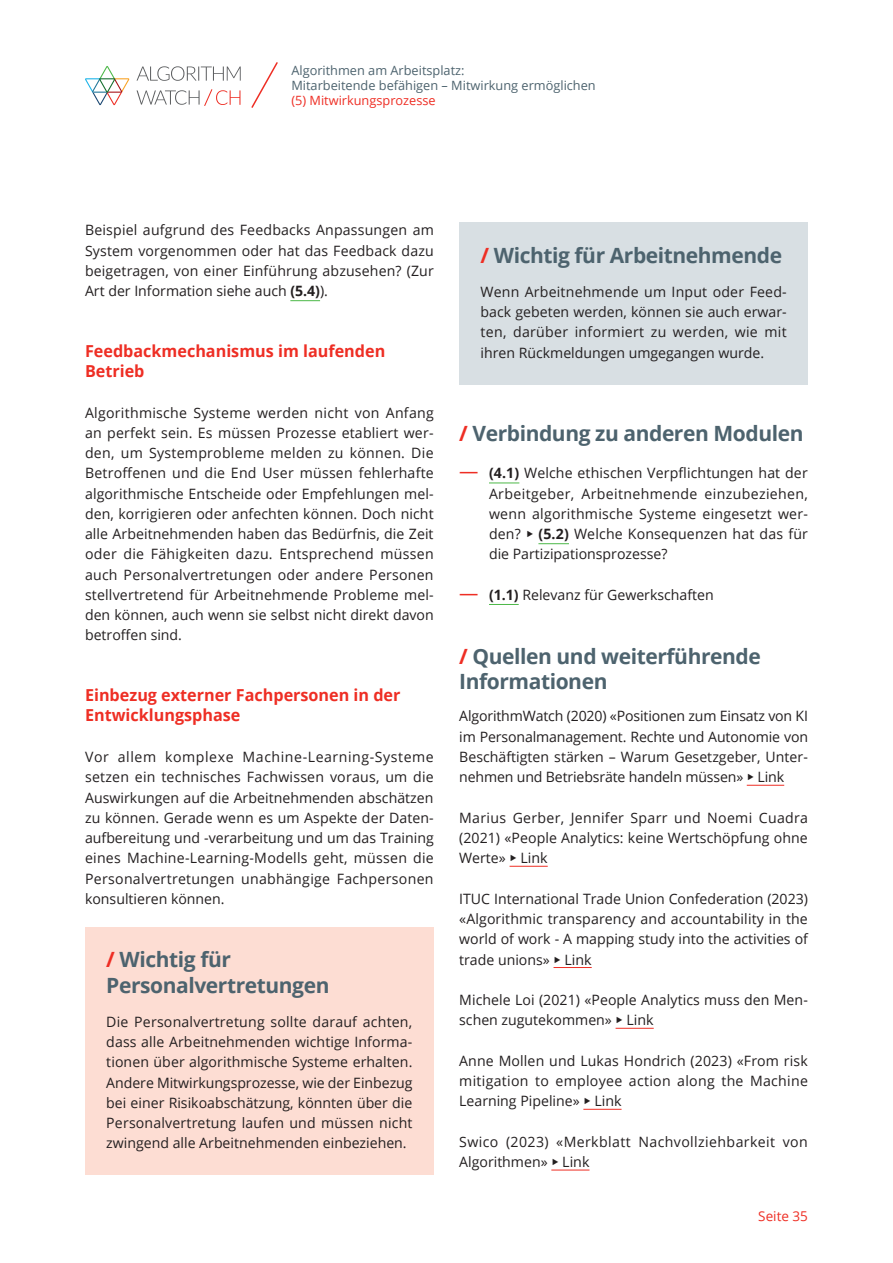
<style>
.page{position:relative;width:893px;height:1263px;background:#fff}
.page>*{position:absolute;margin:0;border:0;box-sizing:border-box;transform-origin:0 0}
.HBS_head_4_V_oG{font:700 21px/25.2px "Open Sans";letter-spacing:-.02em;color:#4d636e}
.HBS_head_4_V{font:700 21px/25.2px "Open Sans";letter-spacing:-.02em;color:#4d636e}
.t1{font:700 16.5px/20.2px "Open Sans";color:#ee2e24}
.HBS_Fließ_DE_geänder{font:14.25px/20.2px "Open Sans";color:#231f20;text-align:justify}
.HBS_Fließ_DE_oG{font:14.25px/20.2px "Open Sans";color:#231f20;text-align:justify}
.HBS_Fließ_DE_geänder-2{font:14.25px/20.2px "Open Sans";letter-spacing:.03em;color:#231f20}
.t2{font:13.5px "Open Sans";color:#ee2e24}
.t3{font:12.75px/15px "Open Sans";color:#4d636e}
.t4{font:12.75px "Open Sans";color:#ee2e24}
.s1{font-weight:700}
.s2{color:#ee2e24}
.s3{font-size:19.5px;color:#ee2e24}
</style>
<div class="page">
<hr style="left:290px;top:300px;width:30px;height:1px;background:#4cb848">
<div style="left:85px;top:927px;width:349px;height:248px;background:#fdddd3"></div>
<hr style="left:489px;top:482px;width:30px;height:1px;background:#4cb848">
<hr style="left:538px;top:543px;width:31px;height:1px;background:#4cb848">
<hr style="left:489px;top:604px;width:30px;height:1px;background:#4cb848">
<hr style="left:747px;top:785px;width:37px;height:1px;background:#ee2e24">
<hr style="left:510px;top:866px;width:38px;height:1px;background:#ee2e24">
<hr style="left:553px;top:967px;width:39px;height:1px;background:#ee2e24">
<hr style="left:616px;top:1028px;width:38px;height:1px;background:#ee2e24">
<hr style="left:583px;top:1109px;width:39px;height:1px;background:#ee2e24">
<hr style="left:551px;top:1170px;width:38px;height:1px;background:#ee2e24">
<div style="left:459px;top:222px;width:349px;height:163px;background:#d8dfe3"></div>
<svg style="left:85px;top:66px;width:44px;height:39px"></svg>
<svg style="left:137px;top:66px;width:104px;height:40px"></svg>
<svg style="left:251px;top:62px;width:27px;height:46px"></svg>
<p class="t3" style="left:291px;top:63px;width:306px">Algorithmen am Arbeitsplatz:<br>Mitarbeitende befähigen – Mitwirkung ermöglichen</p>
<p class="t4" style="left:291px;top:92px;width:146px">(5) Mitwirkungsprozesse</p>
<p class="HBS_Fließ_DE_geänder" style="left:85px;top:220px;width:350px">Beispiel aufgrund des Feedbacks Anpassungen am System vorgenommen oder hat das Feedback dazu beigetragen, von einer Einführung abzusehen? (Zur Art der Information siehe auch <span class="s1">(5.4)</span>).</p>
<p class="t1" style="left:85px;top:340px;width:302px">Feedbackmechanismus im laufenden<br>Betrieb</p>
<p class="HBS_Fließ_DE_geänder" style="left:85px;top:402px;width:350px">Algorithmische Systeme werden nicht von Anfang an perfekt sein. Es müssen Prozesse etabliert wer&shy;den, um Systemprobleme melden zu können. Die Betroffenen und die End User müssen fehlerhafte algorithmische Entscheide oder Empfehlungen mel&shy;den, korrigieren oder anfechten können. Doch nicht alle Arbeitnehmenden haben das Bedürfnis, die Zeit oder die Fähigkeiten dazu. Entsprechend müssen auch Personalvertretungen oder andere Personen stellvertretend für Arbeitnehmende Probleme mel&shy;den können, auch wenn sie selbst nicht direkt davon betroffen sind.</p>
<p class="t1" style="left:85px;top:685px;width:317px">Einbezug externer Fachpersonen in der<br>Entwicklungsphase</p>
<p class="HBS_Fließ_DE_geänder" style="left:85px;top:746px;width:350px">Vor allem komplexe Machine-Learning-Systeme setzen ein technisches Fachwissen voraus, um die Auswirkungen auf die Arbeitnehmenden abschätzen zu können. Gerade wenn es um Aspekte der Daten&shy;aufbereitung und -verarbeitung und um das Training eines Machine-Learning-Modells geht, müssen die Personalvertretungen unabhängige Fachpersonen konsultieren können.</p>
<p class="HBS_head_4_V_oG" style="left:106px;top:947px;width:225px"><span class="s2">/</span> Wichtig für<br>Personalvertretungen</p>
<p class="HBS_Fließ_DE_oG" style="left:106px;top:1011px;width:308px">Die Personalvertretung sollte darauf achten, dass alle Arbeitnehmenden wichtige Informa&shy;tionen über algorithmische Systeme erhalten.<br>Andere Mitwirkungsprozesse, wie der Einbezug bei einer Risikoabschätzung, könnten über die Personalvertretung laufen und müssen nicht zwingend alle Arbeitnehmenden einbeziehen.</p>
<p class="HBS_head_4_V_oG" style="left:480px;top:242px;width:303px"><span class="s2">/</span> Wichtig für Arbeitnehmende</p>
<p class="HBS_Fließ_DE_oG" style="left:480px;top:281px;width:308px">Wenn Arbeitnehmende um Input oder Feed&shy;back gebeten werden, können sie auch erwar&shy;ten, darüber informiert zu werden, wie mit ihren Rückmeldungen umgegangen wurde.</p>
<p class="HBS_head_4_V_oG" style="left:459px;top:420px;width:346px"><span class="s2">/</span> Verbindung zu anderen Modulen</p>
<p class="HBS_Fließ_DE_geänder" style="left:489px;top:463px;width:320px;text-indent:-30px"><span class="s3">—</span> <span class="s1">(4.1)</span> Welche ethischen Verpflichtungen hat der Arbeitgeber, Arbeitnehmende einzubeziehen, wenn algorithmische Systeme eingesetzt wer&shy;den? <span class="s1">(5.2)</span> Welche Konsequenzen hat das für die Partizipationsprozesse?</p>
<p class="HBS_Fließ_DE_geänder" style="left:459px;top:584px;width:256px"><span class="s3">—</span> <span class="s1">(1.1)</span> Relevanz für Gewerkschaften</p>
<p class="HBS_head_4_V" style="left:459px;top:643px;width:303px"><span class="s2">/</span> Quellen und weiterführende<br>Informationen</p>
<p class="HBS_Fließ_DE_geänder" style="left:459px;top:706px;width:350px">AlgorithmWatch (2020) «Positionen zum Einsatz von KI im Personalmanagement. Rechte und Autonomie von Beschäftigten stärken – Warum Gesetzgeber, Unter&shy;nehmen und Betriebsräte handeln müssen» Link</p>
<p class="HBS_Fließ_DE_geänder" style="left:459px;top:807px;width:350px">Marius Gerber, Jennifer Sparr und Noemi Cuadra (2021) «People Analytics: keine Wertschöpfung ohne Werte» Link</p>
<p class="HBS_Fließ_DE_geänder" style="left:459px;top:888px;width:350px">ITUC International Trade Union Confederation (2023) «Algorithmic transparency and accountability in the world of work - A mapping study into the activities of trade unions» Link</p>
<p class="HBS_Fließ_DE_geänder" style="left:459px;top:989px;width:350px">Michele Loi (2021) «People Analytics muss den Men&shy;schen zugutekommen» Link</p>
<p class="HBS_Fließ_DE_geänder" style="left:459px;top:1050px;width:350px">Anne Mollen und Lukas Hondrich (2023) «From risk mitigation to employee action along the Machine Learning Pipeline» Link</p>
<p class="HBS_Fließ_DE_geänder-2" style="left:459px;top:1131px;width:350px">Swico (2023) «Merkblatt Nachvollziehbarkeit von<br>Algorithmen» Link</p>
<p class="t2" style="left:758px;top:1207px;width:51px">Seite 35</p>
</div>
